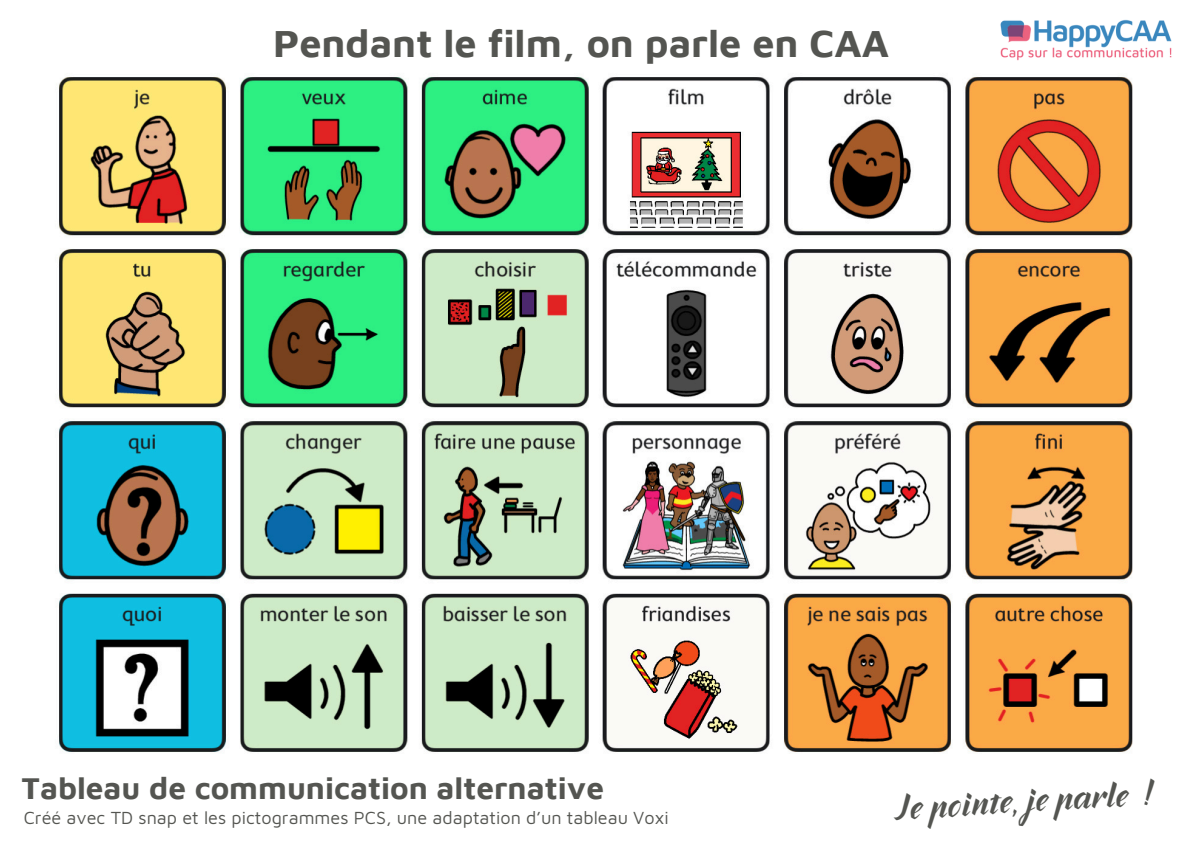
<style>
.page{position:relative;width:1191px;height:843px;background:#fff}
.page>*{position:absolute;margin:0;border:0;box-sizing:border-box;transform-origin:0 0}
.t1{font:700 39.5px "Maven Pro";color:#545551}
.t2{font:36.5px "Inters";color:#545551}
.t3{font:700 31.5px "Maven Pro";color:#545551}
.t4{font:18px "Maven Pro";color:#545551}
</style>
<div class="page">
<img style="left:1000px;top:19px;width:172px;height:42px">
<img style="left:59px;top:77px;width:1074px;height:675px">
<p class="t1" style="left:273px;top:19px;width:617px">Pendant le film, on parle en CAA</p>
<p class="t3" style="left:22px;top:767px;width:584px">Tableau de communication alternative</p>
<h2 class="t2" style="left:893px;top:783px;width:260px;rotate:-3deg">Je pointe, je parle !</h2>
<h3 class="t4" style="left:24px;top:806px;width:646px">Créé avec TD snap et les pictogrammes PCS, une adaptation d’un tableau Voxi</h3>
</div>
